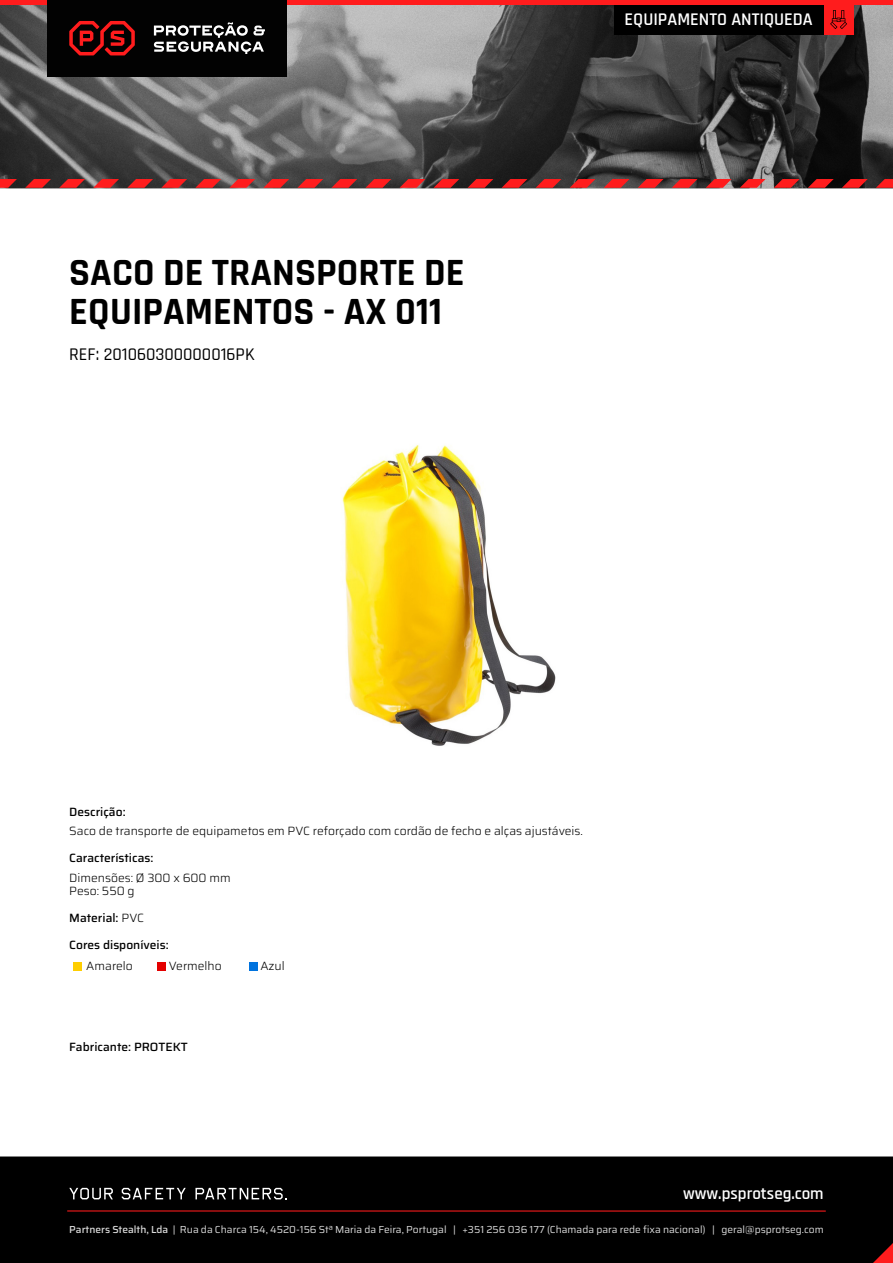
<style>
.page{position:relative;width:893px;height:1263px;background:#fff}
.page>*{position:absolute;margin:0;border:0;box-sizing:border-box;transform-origin:0 0}
.t1{font:700 39px/39px "Rajdhani";color:#000}
.t2{font:500 18px "Rajdhani";color:#000}
.t3{font:600 18px "Rajdhani";color:#fff}
.t4{font:600 16.95px "Rajdhani";color:#fff}
.t5{font:300 12px/13.5px "Saira";color:#000}
.t6{font:500 12px "Saira";color:#000}
.t7{font:10.2px "Saira";color:#dadada}
.s1{font-weight:300}
.s2{font-weight:500}
</style>
<div class="page">
<img style="left:0;top:5px;width:893px;height:183px">
<div style="left:0;top:1156px;width:893px;height:107px;background:#000"></div>
<svg style="left:69px;top:1188px;width:44px;height:11px"></svg>
<svg style="left:122px;top:1188px;width:64px;height:11px"></svg>
<svg style="left:195px;top:1188px;width:92px;height:11px"></svg>
<hr style="left:67px;top:1210px;width:759px;height:1px;background:#ff1c1d">
<div style="left:0;top:0;width:893px;height:5px;background:#ff1c1d"></div>
<div style="left:47px;top:0;width:240px;height:76px;background:#020202"></div>
<svg style="left:154px;top:22px;width:111px;height:32px"></svg>
<svg style="left:69px;top:21px;width:66px;height:34px"></svg>
<div style="left:615px;top:5px;width:209px;height:29px;background:#000"></div>
<div style="left:824px;top:5px;width:29px;height:29px;background:#ff1c1d"></div>
<svg style="left:830px;top:10px;width:17px;height:19px"></svg>
<svg style="left:873px;top:1243px;width:20px;height:20px"></svg>
<svg style="left:0;top:179px;width:17px;height:9px"></svg>
<svg style="left:263px;top:179px;width:26px;height:9px"></svg>
<svg style="left:536px;top:179px;width:25px;height:9px"></svg>
<svg style="left:740px;top:179px;width:26px;height:9px"></svg>
<svg style="left:127px;top:179px;width:26px;height:9px"></svg>
<svg style="left:399px;top:179px;width:26px;height:9px"></svg>
<svg style="left:672px;top:179px;width:26px;height:9px"></svg>
<svg style="left:876px;top:179px;width:17px;height:9px"></svg>
<svg style="left:59px;top:179px;width:26px;height:9px"></svg>
<svg style="left:331px;top:179px;width:26px;height:9px"></svg>
<svg style="left:604px;top:179px;width:25px;height:9px"></svg>
<svg style="left:808px;top:179px;width:26px;height:9px"></svg>
<svg style="left:195px;top:179px;width:26px;height:9px"></svg>
<svg style="left:468px;top:179px;width:25px;height:9px"></svg>
<svg style="left:25px;top:179px;width:26px;height:9px"></svg>
<svg style="left:297px;top:179px;width:26px;height:9px"></svg>
<svg style="left:570px;top:179px;width:25px;height:9px"></svg>
<svg style="left:774px;top:179px;width:26px;height:9px"></svg>
<svg style="left:161px;top:179px;width:26px;height:9px"></svg>
<svg style="left:434px;top:179px;width:25px;height:9px"></svg>
<svg style="left:706px;top:179px;width:26px;height:9px"></svg>
<svg style="left:93px;top:179px;width:26px;height:9px"></svg>
<svg style="left:365px;top:179px;width:26px;height:9px"></svg>
<svg style="left:638px;top:179px;width:25px;height:9px"></svg>
<svg style="left:842px;top:179px;width:26px;height:9px"></svg>
<svg style="left:229px;top:179px;width:26px;height:9px"></svg>
<svg style="left:502px;top:179px;width:25px;height:9px"></svg>
<div style="left:74px;top:962px;width:8px;height:8px;background:#fece01"></div>
<div style="left:157px;top:962px;width:8px;height:8px;background:#e40000"></div>
<div style="left:249px;top:962px;width:8px;height:8px;background:#0073de"></div>
<img style="left:342px;top:445px;width:214px;height:301px">
<h1 class="t1" style="left:69px;top:254px;width:397px">SACO DE TRANSPORTE DE<br>EQUIPAMENTOS - AX 011</h1>
<h2 class="t2" style="left:69px;top:343px;width:187px">REF: 201060300000016PK</h2>
<h2 class="t3" style="left:625px;top:8px;width:190px">EQUIPAMENTO ANTIQUEDA</h2>
<p class="t6" style="left:69px;top:802px;width:58px">Descrição:</p>
<p class="t5" style="left:69px;top:824px;width:515px">Saco de transporte de equipametos em PVC reforçado com cordão de fecho e alças ajustáveis.</p>
<p class="t6" style="left:69px;top:849px;width:86px">Características:</p>
<p class="t5" style="left:69px;top:871px;width:163px">Dimensões: Ø 300 x 600 mm<br>Peso: 550 g</p>
<p class="t6" style="left:69px;top:909px;width:76px">Material: <span class="s1">PVC</span></p>
<p class="t6" style="left:69px;top:936px;width:101px">Cores disponíveis:</p>
<p class="t5" style="left:86px;top:959px;width:48px">Amarelo</p>
<p class="t5" style="left:169px;top:959px;width:55px">Vermelho</p>
<p class="t5" style="left:260px;top:959px;width:26px">Azul</p>
<p class="t6" style="left:69px;top:1038px;width:120px">Fabricante: PROTEKT</p>
<h3 class="t4" style="left:683px;top:1183px;width:142px">www.psprotseg.com</h3>
<p class="t7" style="left:69px;top:1220px;width:756px"><span class="s2">Partners Stealth, Lda</span> | Rua da Charca 154, 4520-156 Stª Maria da Feira, Portugal | +351 256 036 177 (Chamada para rede fixa nacional) | geral@psprotseg.com</p>
</div>
